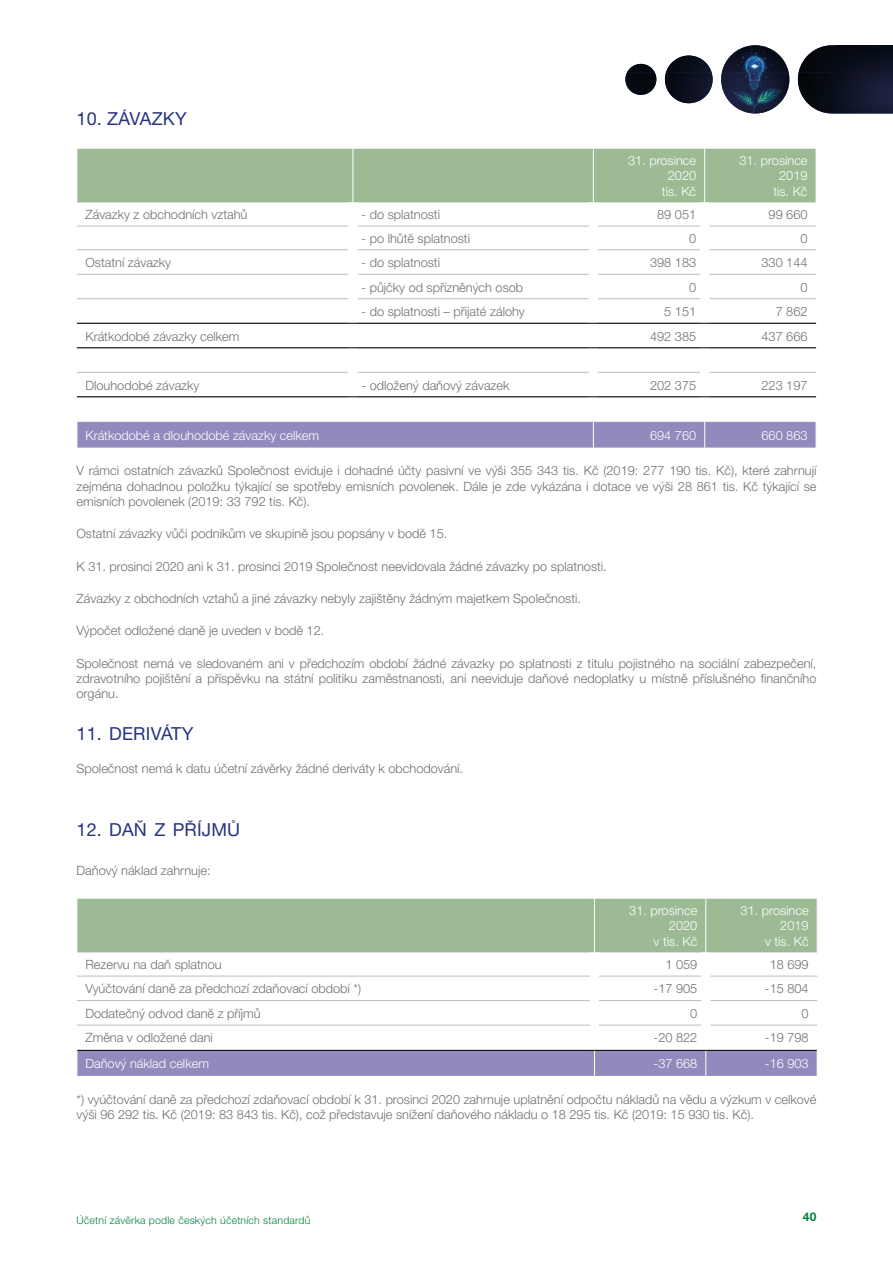
<style>
.page{position:relative;width:893px;height:1263px;background:#fff}
.page>*{position:absolute;margin:0;border:0;box-sizing:border-box;transform-origin:0 0}
.t1{font:18px "Helvetica Neue CE";letter-spacing:.01em;color:#283380}
.t2{font:300 12.75px/15.3px "Helvetica Neue CE";color:#706f6f;text-align:justify}
.t3{font:300 12.75px/15.3px "Helvetica Neue CE";color:#fff;text-align:right}
.t4{font:700 12px "Helvetica Neue CE";color:#00833e}
.t5{font:300 10.5px "Helvetica Neue CE";letter-spacing:.02em;color:#00833e}
</style>
<div class="page">
<svg style="left:625px;top:45px;width:268px;height:69px"></svg>
<img style="left:824px;top:113px;width:69px;height:1px">
<div style="left:78px;top:149px;width:738px;height:53px;background:#9cbb95"></div>
<hr style="left:77px;top:298px;width:271px;height:1px;background:#bcbcbc">
<hr style="left:357px;top:298px;width:232px;height:1px;background:#bcbcbc">
<hr style="left:598px;top:298px;width:102px;height:1px;background:#bcbcbc">
<hr style="left:709px;top:298px;width:107px;height:1px;background:#bcbcbc">
<hr style="left:77px;top:372px;width:271px;height:1px;background:#bcbcbc">
<hr style="left:357px;top:372px;width:232px;height:1px;background:#bcbcbc">
<hr style="left:598px;top:372px;width:102px;height:1px;background:#bcbcbc">
<hr style="left:709px;top:372px;width:107px;height:1px;background:#bcbcbc">
<hr style="left:77px;top:274px;width:271px;height:1px;background:#bcbcbc">
<hr style="left:357px;top:274px;width:232px;height:1px;background:#bcbcbc">
<hr style="left:598px;top:274px;width:102px;height:1px;background:#bcbcbc">
<hr style="left:709px;top:274px;width:107px;height:1px;background:#bcbcbc">
<hr style="left:353px;top:149px;width:1px;height:53px;background:#fff">
<hr style="left:593px;top:149px;width:1px;height:53px;background:#fff">
<hr style="left:704px;top:149px;width:1px;height:53px;background:#fff">
<div style="left:77px;top:422px;width:739px;height:26px;background:#908bbc"></div>
<hr style="left:77px;top:226px;width:271px;height:1px;background:#bcbcbc">
<hr style="left:357px;top:226px;width:232px;height:1px;background:#bcbcbc">
<hr style="left:598px;top:226px;width:102px;height:1px;background:#bcbcbc">
<hr style="left:709px;top:226px;width:107px;height:1px;background:#bcbcbc">
<hr style="left:77px;top:249px;width:271px;height:1px;background:#bcbcbc">
<hr style="left:357px;top:249px;width:232px;height:1px;background:#bcbcbc">
<hr style="left:598px;top:249px;width:102px;height:1px;background:#bcbcbc">
<hr style="left:709px;top:249px;width:107px;height:1px;background:#bcbcbc">
<div style="left:78px;top:899px;width:739px;height:53px;background:#9cbb95"></div>
<hr style="left:77px;top:1000px;width:513px;height:1px;background:#bcbcbc">
<hr style="left:599px;top:1000px;width:102px;height:1px;background:#bcbcbc">
<hr style="left:710px;top:1000px;width:107px;height:1px;background:#bcbcbc">
<hr style="left:599px;top:1025px;width:102px;height:1px;background:#bcbcbc">
<hr style="left:710px;top:1025px;width:107px;height:1px;background:#bcbcbc">
<hr style="left:77px;top:1025px;width:513px;height:1px;background:#bcbcbc">
<hr style="left:594px;top:898px;width:1px;height:54px;background:#fff">
<hr style="left:705px;top:898px;width:1px;height:54px;background:#fff">
<svg style="left:77px;top:1049px;width:740px;height:28px;background:#9793c0"></svg>
<hr style="left:77px;top:976px;width:513px;height:1px;background:#bcbcbc">
<hr style="left:599px;top:976px;width:102px;height:1px;background:#bcbcbc">
<hr style="left:710px;top:976px;width:107px;height:1px;background:#bcbcbc">
<hr style="left:77px;top:1050px;width:740px;height:1px;background:#000">
<hr style="left:77px;top:323px;width:739px;height:1px;background:#000">
<hr style="left:77px;top:347px;width:739px;height:1px;background:#000">
<hr style="left:77px;top:396px;width:739px;height:1px;background:#000">
<h1 class="t1" style="left:77px;top:108px;width:112px">10. ZÁVAZKY</h1>
<p class="t3" style="left:628px;top:153px;width:70px">31. prosince<br>2020<br>tis. Kč</p>
<p class="t3" style="left:739px;top:153px;width:70px">31. prosince<br>2019<br>tis. Kč</p>
<p class="t2" style="left:85px;top:207px;width:164px">Závazky z obchodních vztahů</p>
<p class="t2" style="left:361px;top:207px;width:80px">- do splatnosti</p>
<p class="t2" style="left:657px;top:207px;width:40px">89 051</p>
<p class="t2" style="left:769px;top:207px;width:40px">99 660</p>
<p class="t2" style="left:361px;top:231px;width:110px">- po lhůtě splatnosti</p>
<p class="t2" style="left:689px;top:231px;width:9px">0</p>
<p class="t2" style="left:800px;top:231px;width:9px">0</p>
<p class="t2" style="left:85px;top:255px;width:87px">Ostatní závazky</p>
<p class="t2" style="left:361px;top:255px;width:80px">- do splatnosti</p>
<p class="t2" style="left:650px;top:255px;width:48px">398 183</p>
<p class="t2" style="left:761px;top:255px;width:48px">330 144</p>
<p class="t2" style="left:361px;top:280px;width:163px">- půjčky od spřízněných osob</p>
<p class="t2" style="left:689px;top:280px;width:9px">0</p>
<p class="t2" style="left:800px;top:280px;width:9px">0</p>
<p class="t2" style="left:361px;top:304px;width:165px">- do splatnosti – přijaté zálohy</p>
<p class="t2" style="left:664px;top:304px;width:33px">5 151</p>
<p class="t2" style="left:776px;top:304px;width:33px">7 862</p>
<p class="t2" style="left:85px;top:329px;width:155px">Krátkodobé závazky celkem</p>
<p class="t2" style="left:650px;top:329px;width:48px">492 385</p>
<p class="t2" style="left:761px;top:329px;width:48px">437 666</p>
<p class="t2" style="left:85px;top:378px;width:116px">Dlouhodobé závazky</p>
<p class="t2" style="left:361px;top:378px;width:150px">- odložený daňový závazek</p>
<p class="t2" style="left:650px;top:378px;width:48px">202 375</p>
<p class="t2" style="left:761px;top:378px;width:48px">223 197</p>
<p class="t3" style="left:85px;top:428px;width:235px">Krátkodobé a dlouhodobé závazky celkem</p>
<p class="t3" style="left:650px;top:428px;width:48px">694 760</p>
<p class="t3" style="left:761px;top:428px;width:48px">660 863</p>
<p class="t2" style="left:77px;top:463px;width:741px">V rámci ostatních závazků Společnost eviduje i dohadné účty pasivní ve výši 355 343 tis. Kč (2019: 277 190 tis. Kč), které zahrnují zejména dohadnou položku týkající se spotřeby emisních povolenek. Dále je zde vykázána i dotace ve výši 28 861 tis. Kč týkající se emisních povolenek (2019: 33 792 tis. Kč).</p>
<p class="t2" style="left:77px;top:526px;width:372px">Ostatní závazky vůči podnikům ve skupině jsou popsány v bodě 15.</p>
<p class="t2" style="left:77px;top:559px;width:532px">K 31. prosinci 2020 ani k 31. prosinci 2019 Společnost neevidovala žádné závazky po splatnosti.</p>
<p class="t2" style="left:77px;top:591px;width:506px">Závazky z obchodních vztahů a jiné závazky nebyly zajištěny žádným majetkem Společnosti.</p>
<p class="t2" style="left:77px;top:623px;width:249px">Výpočet odložené daně je uveden v bodě 12.</p>
<p class="t2" style="left:77px;top:656px;width:741px">Společnost nemá ve sledovaném ani v předchozím období žádné závazky po splatnosti z titulu pojistného na sociální zabezpečení, zdravotního pojištění a příspěvku na státní politiku zaměstnanosti, ani neeviduje daňové nedoplatky u místně příslušného finančního orgánu.</p>
<h1 class="t1" style="left:77px;top:724px;width:118px">11. DERIVÁTY</h1>
<p class="t2" style="left:77px;top:761px;width:388px">Společnost nemá k datu účetní závěrky žádné deriváty k obchodování.</p>
<h1 class="t1" style="left:77px;top:819px;width:165px">12. DAŇ Z PŘÍJMŮ</h1>
<p class="t2" style="left:77px;top:863px;width:136px">Daňový náklad zahrnuje:</p>
<p class="t3" style="left:629px;top:903px;width:70px">31. prosince<br>2020<br>v tis. Kč</p>
<p class="t3" style="left:741px;top:903px;width:70px">31. prosince<br>2019<br>v tis. Kč</p>
<p class="t2" style="left:85px;top:957px;width:138px">Rezervu na daň splatnou</p>
<p class="t2" style="left:665px;top:957px;width:33px">1 059</p>
<p class="t2" style="left:770px;top:957px;width:40px">18 699</p>
<p class="t2" style="left:85px;top:981px;width:277px">Vyúčtování daně za předchozí zdaňovací období *)</p>
<p class="t2" style="left:654px;top:981px;width:45px">-17 905</p>
<p class="t2" style="left:765px;top:981px;width:45px">-15 804</p>
<p class="t2" style="left:85px;top:1006px;width:177px">Dodatečný odvod daně z příjmů</p>
<p class="t2" style="left:690px;top:1006px;width:9px">0</p>
<p class="t2" style="left:802px;top:1006px;width:9px">0</p>
<p class="t2" style="left:85px;top:1030px;width:129px">Změna v odložené dani</p>
<p class="t2" style="left:654px;top:1030px;width:45px">-20 822</p>
<p class="t2" style="left:765px;top:1030px;width:45px">-19 798</p>
<p class="t3" style="left:85px;top:1056px;width:125px">Daňový náklad celkem</p>
<p class="t3" style="left:654px;top:1056px;width:45px">-37 668</p>
<p class="t3" style="left:765px;top:1056px;width:45px">-16 903</p>
<p class="t2" style="left:77px;top:1092px;width:741px">*) vyúčtování daně za předchozí zdaňovací období k 31. prosinci 2020 zahrnuje uplatnění odpočtu nákladů na vědu a výzkum v celkové výši 96 292 tis. Kč (2019: 83 843 tis. Kč), což představuje snížení daňového nákladu o 18 295 tis. Kč (2019: 15 930 tis. Kč).</p>
<p class="t5" style="left:77px;top:1214px;width:235px">Účetní závěrka podle českých účetních standardů</p>
<p class="t4" style="left:803px;top:1210px;width:15px">40</p>
</div>
